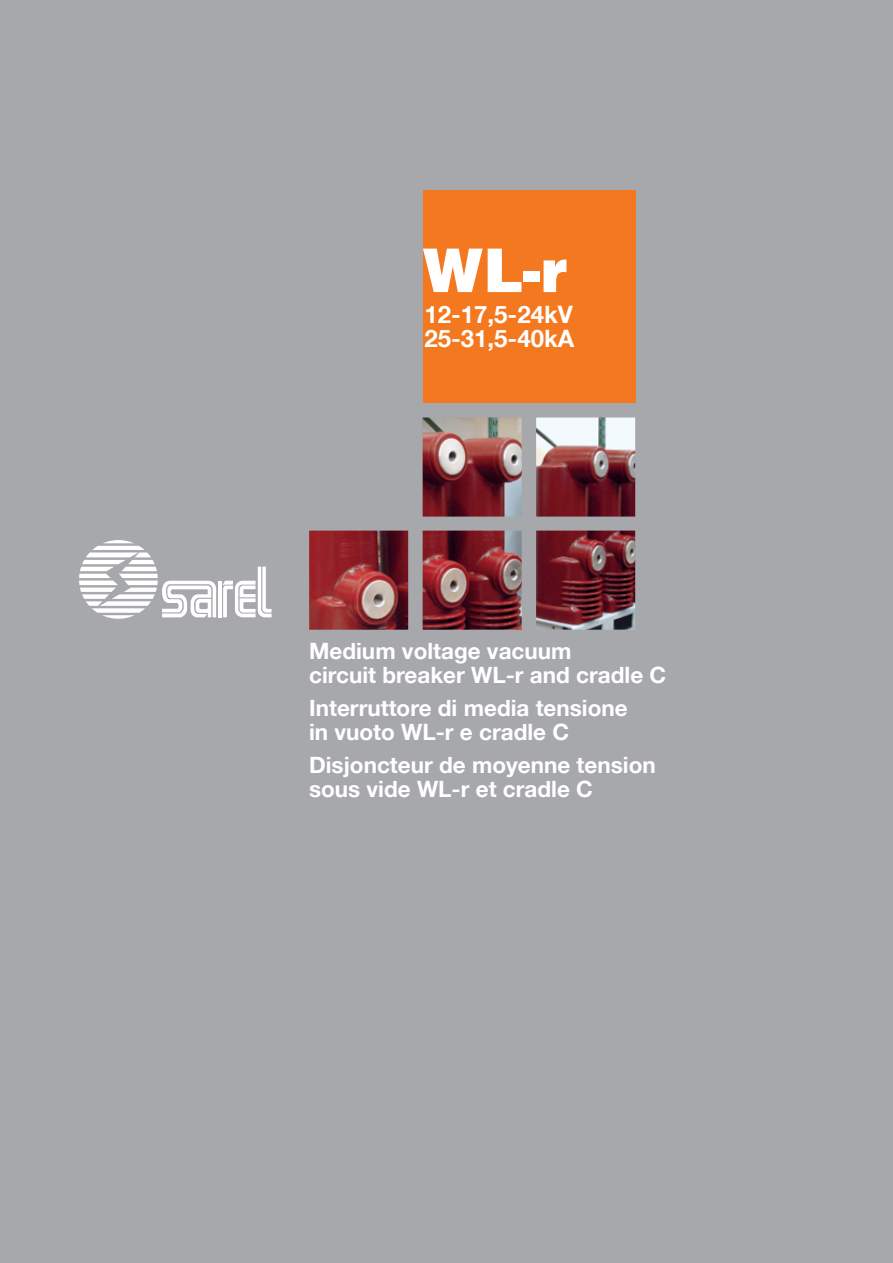
<style>
.page{position:relative;width:893px;height:1263px;background:#a7a8ab}
.page>*{position:absolute;margin:0;border:0;box-sizing:border-box;transform-origin:0 0}
.t1{font:900 60.45px "Helvetica";color:#fff}
.t2{font:700 24px "Helvetica 75";color:#fff}
.t3{font:700 22.5px "Helvetica 75";color:#fff}
</style>
<div class="page">
<img style="left:309px;top:417px;width:326px;height:213px">
<svg style="left:79px;top:540px;width:137px;height:79px"></svg>
<hr style="left:218px;top:581px;width:4px;height:36px;background:#fff">
<svg style="left:223px;top:567px;width:49px;height:50px"></svg>
<div style="left:423px;top:190px;width:213px;height:213px;background:#f4781f"></div>
<p class="t1" style="left:423px;top:231px;width:146px">WL-r</p>
<p class="t2" style="left:424px;top:300px;width:150px">12-17,5-24kV</p>
<p class="t2" style="left:424px;top:324px;width:151px">25-31,5-40kA</p>
<p class="t3" style="left:309px;top:637px;width:264px">Medium voltage vacuum</p>
<p class="t3" style="left:309px;top:661px;width:359px">circuit breaker WL-r and cradle C</p>
<p class="t3" style="left:309px;top:694px;width:320px">Interruttore di media tensione</p>
<p class="t3" style="left:309px;top:718px;width:262px">in vuoto WL-r e cradle C</p>
<p class="t3" style="left:309px;top:751px;width:348px">Disjoncteur de moyenne tension</p>
<p class="t3" style="left:309px;top:775px;width:285px">sous vide WL-r et cradle C</p>
</div>
